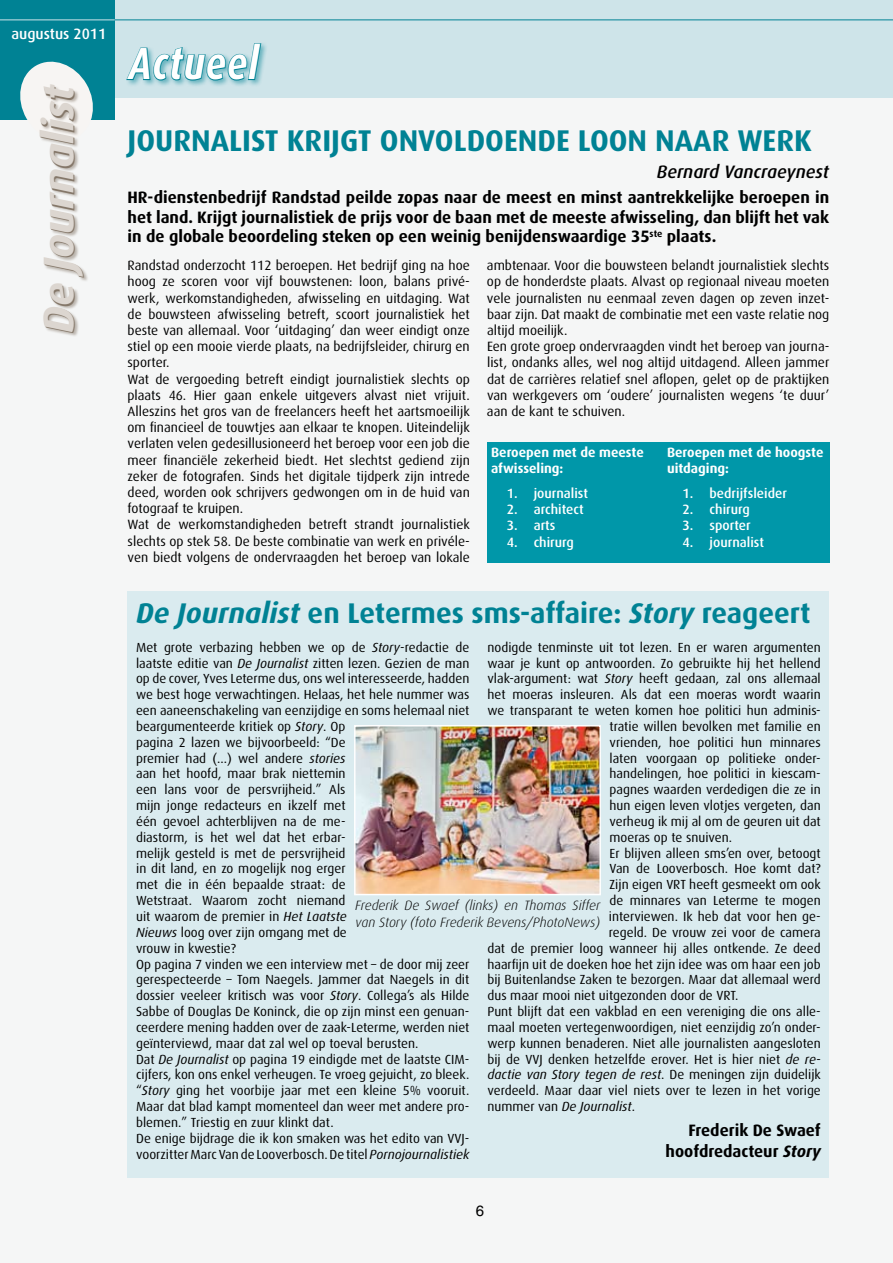
<style>
.page{position:relative;width:893px;height:1263px;background:#f5f6f6}
.page>*{position:absolute;margin:0;border:0;box-sizing:border-box;transform-origin:0 0}
.t1{font:italic 700 45px "Dax";letter-spacing:.025em;color:#fff;scale:.82 1}
.t2{font:italic 700 43.05px "Dax";color:#85786a}
.t3{font:700 30px "Dax";color:#008294}
.t4{font:700 28.5px "Dax";color:#008294}
.t5{font:italic 500 18px "Dax";color:#000}
.t6{font:700 16.5px/19.5px "Dax";color:#000;text-align:justify}
.t7{font:500 15px "Dax";color:#fff}
.t8{font:15px "Helvetica LT Std";color:#000}
.t9{font:13.5px/16.2px "Dax";color:#000}
.t10{font:500 13.5px "Dax";color:#fff}
.t11{font:italic 300 13.5px/16.5px "Dax";color:#000}
.t12{font:700 13.5px/16.2px "Dax";color:#fff}
.t13{font:13.2px/15.9px "Dax";color:#000}
.t14{font:italic 13.2px "Dax";color:#000}
.s1{font-style:italic}
.s2{font-style:normal}
</style>
<div class="page">
<div style="left:0;top:0;width:893px;height:98px;background:#cee4e9"></div>
<div style="left:0;top:0;width:115px;height:120px;background:#008294"></div>
<svg style="left:20px;top:61px;width:73px;height:59px"></svg>
<div style="left:40px;top:85px;width:48px;height:252px;background:#85786a;opacity:.5"></div>
<hr style="left:108px;top:20px;width:785px;height:1px;background:#008294">
<hr style="left:0;top:20px;width:115px;height:1px;background:#cee4e9">
<div style="left:125px;top:42px;width:143px;height:46px;background:#008294;opacity:.5"></div>
<svg style="left:125px;top:42px;width:137px;height:46px"></svg>
<div style="left:487px;top:442px;width:342px;height:121px;background:#0097a9"></div>
<div style="left:128px;top:591px;width:701px;height:587px;background:#daebef"></div>
<img style="left:357px;top:728px;width:241px;height:164px">
<div style="left:354px;top:725px;width:247px;height:170px;border:2px solid #fff"></div>
<p class="t7" style="left:11px;top:26px;width:96px">augustus 2011</p>
<h2 class="t2" style="left:35px;top:334px;width:250px;rotate:-90deg">De Journalist</h2>
<h1 class="t1" style="left:129px;top:38px;width:160px">Actueel</h1>
<h3 class="t3" style="left:128px;top:123px;width:686px">JOURNALIST KRIJGT ONVOLDOENDE LOON NAAR WERK</h3>
<p class="t6" style="left:128px;top:188px;width:703px">HR-dienstenbedrijf Randstad peilde zopas naar de meest en minst aantrekkelijke beroepen in het land. Krijgt journalistiek de prijs voor de baan met de meeste afwisseling, dan blijft het vak in de globale beoordeling steken op een weinig benijdenswaardige 35<sup>ste</sup> plaats.</p>
<p class="t9" style="left:128px;top:258px;width:344px">Randstad onderzocht 112 beroepen. Het bedrijf ging na hoe hoog ze scoren voor vijf bouwstenen: loon, balans privé&shy;werk, werkomstandigheden, afwisseling en uitdaging. Wat de bouwsteen afwisseling betreft, scoort journalistiek het beste van allemaal. Voor ‘uitdaging’ dan weer eindigt onze stiel op een mooie vierde plaats, na bedrijfsleider, chirurg en sporter.<br>Wat de vergoeding betreft eindigt journalistiek slechts op plaats 46. Hier gaan enkele uitgevers alvast niet vrijuit.<br>Alleszins het gros van de freelancers heeft het aartsmoeilijk om financieel de touwtjes aan elkaar te knopen. Uiteindelijk verlaten velen gedesillusioneerd het beroep voor een job die meer financiële zekerheid biedt. Het slechtst gediend zijn zeker de fotografen. Sinds het digitale tijdperk zijn intrede deed, worden ook schrijvers gedwongen om in de huid van fotograaf te kruipen.<br>Wat de werkomstandigheden betreft strandt journalistiek slechts op stek 58. De beste combinatie van werk en privéle&shy;ven biedt volgens de ondervraagden het beroep van lokale</p>
<p class="t9" style="left:487px;top:258px;width:344px">ambtenaar. Voor die bouwsteen belandt journalistiek slechts op de honderdste plaats. Alvast op regionaal niveau moeten vele journalisten nu eenmaal zeven dagen op zeven inzet&shy;baar zijn. Dat maakt de combinatie met een vaste relatie nog altijd moeilijk.<br>Een grote groep ondervraagden vindt het beroep van journa&shy;list, ondanks alles, wel nog altijd uitdagend. Alleen jammer dat de carrières relatief snel aflopen, gelet op de praktijken van werkgevers om ‘oudere’ journalisten wegens ‘te duur’ aan de kant te schuiven.</p>
<h3 class="t5" style="left:657px;top:162px;width:174px">Bernard Vancraeynest</h3>
<p class="t12" style="left:491px;top:444px;width:154px">Beroepen met de meeste afwisseling:</p>
<p class="t10" style="left:507px;top:486px;width:83px">1. journalist</p>
<p class="t10" style="left:507px;top:502px;width:78px">2. architect</p>
<p class="t10" style="left:507px;top:518px;width:50px">3. arts</p>
<p class="t10" style="left:507px;top:534px;width:69px">4. chirurg</p>
<p class="t12" style="left:667px;top:444px;width:158px">Beroepen met de hoogste uitdaging:</p>
<p class="t10" style="left:683px;top:486px;width:106px">1. bedrijfsleider</p>
<p class="t10" style="left:683px;top:502px;width:69px">2. chirurg</p>
<p class="t10" style="left:683px;top:518px;width:70px">3. sporter</p>
<p class="t10" style="left:683px;top:534px;width:83px">4. journalist</p>
<h3 class="t4" style="left:136px;top:597px;width:676px"><span class="s1">De Journalist</span> en Letermes sms-affaire: <span class="s1">Story</span> reageert</h3>
<p class="t13" style="left:136px;top:639px;width:335px">Met grote verbazing hebben we op de <span class="s1">Story</span>-redactie de laatste editie van <span class="s1">De Journalist</span> zitten lezen. Gezien de man op de cover, Yves Leterme dus, ons wel interesseerde, hadden we best hoge verwachtingen. Helaas, het hele nummer was een aaneenschakeling van eenzijdige en soms helemaal niet beargumenteerde kritiek op <span class="s1">Story</span>. Op<br>pagina 2 lazen we bijvoorbeeld: “De<br>premier had (...) wel andere <span class="s1">stories<br></span>aan het hoofd, maar brak niettemin<br>een lans voor de persvrijheid.” Als<br>mijn jonge redacteurs en ikzelf met<br>één gevoel achterblijven na de me-<br>diastorm, is het wel dat het erbar-<br>melijk gesteld is met de persvrijheid<br>in dit land, en zo mogelijk nog erger<br>met die in één bepaalde straat: de<br>Wetstraat. Waarom zocht niemand<br>uit waarom de premier in <span class="s1">Het Laatste<br>Nieuws</span> loog over zijn omgang met de<br>vrouw in kwestie?<br>Op pagina 7 vinden we een interview met – de door mij zeer gerespecteerde – Tom Naegels. Jammer dat Naegels in dit dossier veeleer kritisch was voor <span class="s1">Story</span>. Collega’s als Hilde Sabbe of Douglas De Koninck, die op zijn minst een genuan&shy;ceerdere mening hadden over de zaak-Leterme, werden niet geïnterviewd, maar dat zal wel op toeval berusten.<br>Dat <span class="s1">De Journalist</span> op pagina 19 eindigde met de laatste CIM&shy;cijfers, kon ons enkel verheugen. Te vroeg gejuicht, zo bleek. “<span class="s1">Story</span> ging het voorbije jaar met een kleine 5% vooruit.<br>Maar dat blad kampt momenteel dan weer met andere pro&shy;blemen.” Triestig en zuur klinkt dat.<br>De enige bijdrage die ik kon smaken was het edito van VVJ&shy;voorzitterMarc Van de Looverbosch.De titel <span class="s1">Pornojournalistiek</span></p>
<p class="t13" style="left:487px;top:639px;width:335px">nodigde tenminste uit tot lezen. En er waren argumenten</p>
<p class="t13" style="left:487px;top:655px;width:335px">waar je kunt op antwoorden. Zo gebruikte hij het hellend</p>
<p class="t13" style="left:487px;top:671px;width:335px">vlak-argument: wat <span class="s1">Story</span> heeft gedaan, zal ons allemaal</p>
<p class="t13" style="left:487px;top:687px;width:335px">het moeras insleuren. Als dat een moeras wordt waarin</p>
<p class="t13" style="left:487px;top:703px;width:335px">we transparant te weten komen hoe politici hun adminis-</p>
<p class="t13" style="left:609px;top:718px;width:213px">tratie willen bevolken met familie en</p>
<p class="t13" style="left:610px;top:734px;width:213px">vrienden, hoe politici hun minnares</p>
<p class="t13" style="left:610px;top:750px;width:213px">laten voorgaan op politieke onder-</p>
<p class="t13" style="left:610px;top:766px;width:213px">handelingen, hoe politici in kiescam-</p>
<p class="t13" style="left:610px;top:782px;width:213px">pagnes waarden verdedigen die ze in</p>
<p class="t13" style="left:610px;top:798px;width:213px">hun eigen leven vlotjes vergeten, dan</p>
<p class="t13" style="left:609px;top:813px;width:213px">verheug ik mij al om de geuren uit dat</p>
<p class="t13" style="left:610px;top:829px;width:124px">moeras op te snuiven.</p>
<p class="t13" style="left:610px;top:845px;width:213px">Er blijven alleen sms’en over, betoogt</p>
<p class="t13" style="left:610px;top:861px;width:213px">Van de Looverbosch. Hoe komt dat?</p>
<p class="t13" style="left:610px;top:877px;width:213px">Zijn eigen VRT heeft gesmeekt om ook</p>
<p class="t13" style="left:609px;top:893px;width:213px">de minnares van Leterme te mogen</p>
<p class="t13" style="left:609px;top:909px;width:213px">interviewen. Ik heb dat voor hen ge-</p>
<p class="t13" style="left:609px;top:924px;width:213px">regeld. De vrouw zei voor de camera</p>
<p class="t13" style="left:487px;top:940px;width:335px">dat de premier loog wanneer hij alles ontkende. Ze deed</p>
<p class="t13" style="left:487px;top:956px;width:335px">haarfijn uit de doeken hoe het zijn idee was om haar een job</p>
<p class="t13" style="left:487px;top:972px;width:335px">bij Buitenlandse Zaken te bezorgen. Maar dat allemaal werd</p>
<p class="t13" style="left:487px;top:988px;width:252px">dus maar mooi niet uitgezonden door de VRT.</p>
<p class="t13" style="left:487px;top:1004px;width:335px">Punt blijft dat een vakblad en een vereniging die ons alle-</p>
<p class="t13" style="left:487px;top:1019px;width:335px">maal moeten vertegenwoordigen, niet eenzijdig zo’n onder-</p>
<p class="t13" style="left:487px;top:1035px;width:335px">werp kunnen benaderen. Niet alle journalisten aangesloten</p>
<p class="t13" style="left:487px;top:1051px;width:335px">bij de VVJ denken hetzelfde erover. Het is hier niet <span class="s1">de re-</span></p>
<p class="t14" style="left:487px;top:1067px;width:335px">dactie van Story tegen de rest<span class="s2">. De meningen zijn duidelijk</span></p>
<p class="t13" style="left:487px;top:1083px;width:335px">verdeeld. Maar daar viel niets over te lezen in het vorige</p>
<p class="t14" style="left:487px;top:1099px;width:149px"><span class="s2">nummer van</span> De Journalist<span class="s2">.</span></p>
<p class="t6" style="left:666px;top:1120px;width:157px;line-height:21px;text-align:right">Frederik De Swaef hoofdredacteur <span class="s1">Story</span></p>
<p class="t11" style="left:355px;top:897px;width:246px">Frederik De Swaef (links) en Thomas Siffer van Story (foto Frederik Bevens/PhotoNews)</p>
<p class="t8" style="left:476px;top:1202px;width:10px">6</p>
</div>
